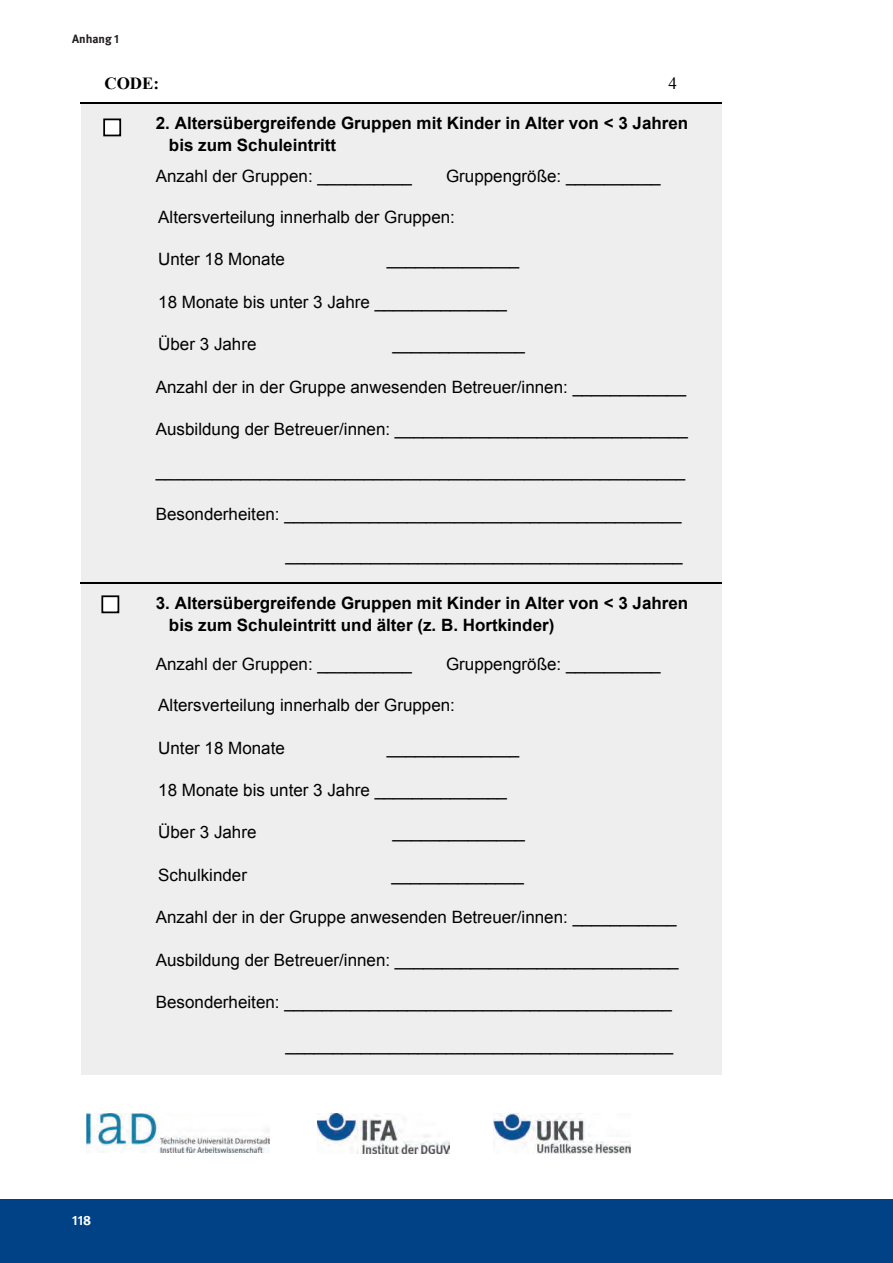
<style>
.page{position:relative;width:893px;height:1263px;background:#fff}
.page>*{position:absolute;margin:0;border:0;box-sizing:border-box;transform-origin:0 0}
.t1{font:16.95px "Arial";color:#000001}
.t2{font:700 16.95px/22px "Arial";color:#000001}
.t3{font:700 16.95px "Times New Roman";color:#000001}
.t4{font:16.95px "Times New Roman";color:#000001}
.t5{font:700 13.5px "DGUV Meta";color:#fff}
.t6{font:700 12px "DGUV Meta";color:#231f20}
</style>
<div class="page">
<div style="left:0;top:1199px;width:893px;height:64px;background:#014286"></div>
<img style="left:86px;top:1113px;width:183px;height:39px">
<img style="left:317px;top:1113px;width:132px;height:40px">
<img style="left:494px;top:1113px;width:137px;height:40px">
<div style="left:81px;top:104px;width:67px;height:479px;background:#edeeed"></div>
<div style="left:148px;top:104px;width:573px;height:479px;background:#edeeed"></div>
<hr style="left:81px;top:103px;width:67px;height:1px;background:#000001">
<hr style="left:149px;top:103px;width:572px;height:1px;background:#000001">
<div style="left:81px;top:584px;width:67px;height:490px;background:#edeeed"></div>
<div style="left:148px;top:584px;width:573px;height:490px;background:#edeeed"></div>
<hr style="left:81px;top:583px;width:67px;height:1px;background:#000001">
<hr style="left:149px;top:583px;width:572px;height:1px;background:#000001">
<div style="left:104px;top:119px;width:16px;height:16px;background:#fff"></div>
<div style="left:103px;top:118px;width:18px;height:18px;border:2px solid #000001"></div>
<div style="left:102px;top:596px;width:16px;height:16px;background:#fff"></div>
<div style="left:101px;top:595px;width:18px;height:18px;border:2px solid #000001"></div>
<p class="t6" style="left:72px;top:32px;width:48px">Anhang 1</p>
<p class="t3" style="left:104px;top:71px;width:56px">CODE:</p>
<p class="t4" style="left:668px;top:72px;width:10px">4</p>
<p class="t2" style="left:169px;top:113px;width:521px;text-indent:-13px">2. Altersübergreifende Gruppen mit Kinder in Alter von &lt; 3 Jahren bis zum Schuleintritt</p>
<p class="t1" style="left:156px;top:165px;width:258px">Anzahl der Gruppen: __________</p>
<p class="t1" style="left:446px;top:165px;width:216px">Gruppengröße: __________</p>
<p class="t1" style="left:158px;top:206px;width:298px">Altersverteilung innerhalb der Gruppen:</p>
<p class="t1" style="left:158px;top:248px;width:128px">Unter 18 Monate</p>
<p class="t1" style="left:387px;top:248px;width:134px">______________</p>
<p class="t1" style="left:158px;top:290px;width:350px">18 Monate bis unter 3 Jahre ______________</p>
<p class="t1" style="left:158px;top:333px;width:100px">Über 3 Jahre</p>
<p class="t1" style="left:393px;top:333px;width:134px">______________</p>
<p class="t1" style="left:156px;top:375px;width:532px">Anzahl der in der Gruppe anwesenden Betreuer/innen: ____________</p>
<p class="t1" style="left:156px;top:418px;width:534px">Ausbildung der Betreuer/innen: _______________________________</p>
<p class="t1" style="left:156px;top:460px;width:531px">________________________________________________________</p>
<p class="t1" style="left:156px;top:503px;width:527px">Besonderheiten: __________________________________________</p>
<p class="t1" style="left:286px;top:543px;width:399px">__________________________________________</p>
<p class="t2" style="left:169px;top:593px;width:521px;text-indent:-13px">3. Altersübergreifende Gruppen mit Kinder in Alter von &lt; 3 Jahren bis zum Schuleintritt und älter (z. B. Hortkinder)</p>
<p class="t1" style="left:156px;top:653px;width:258px">Anzahl der Gruppen: __________</p>
<p class="t1" style="left:446px;top:653px;width:216px">Gruppengröße: __________</p>
<p class="t1" style="left:158px;top:694px;width:298px">Altersverteilung innerhalb der Gruppen:</p>
<p class="t1" style="left:158px;top:737px;width:128px">Unter 18 Monate</p>
<p class="t1" style="left:387px;top:737px;width:134px">______________</p>
<p class="t1" style="left:158px;top:779px;width:350px">18 Monate bis unter 3 Jahre ______________</p>
<p class="t1" style="left:158px;top:821px;width:100px">Über 3 Jahre</p>
<p class="t1" style="left:393px;top:821px;width:134px">______________</p>
<p class="t1" style="left:158px;top:864px;width:90px">Schulkinder</p>
<p class="t1" style="left:392px;top:864px;width:134px">______________</p>
<p class="t1" style="left:156px;top:906px;width:522px">Anzahl der in der Gruppe anwesenden Betreuer/innen: ___________</p>
<p class="t1" style="left:156px;top:948px;width:524px">Ausbildung der Betreuer/innen: ______________________________</p>
<p class="t1" style="left:156px;top:991px;width:518px">Besonderheiten: _________________________________________</p>
<p class="t5" style="left:72px;top:1212px;width:21px">118</p>
<p class="t1" style="left:286px;top:1033px;width:389px">_________________________________________</p>
</div>
